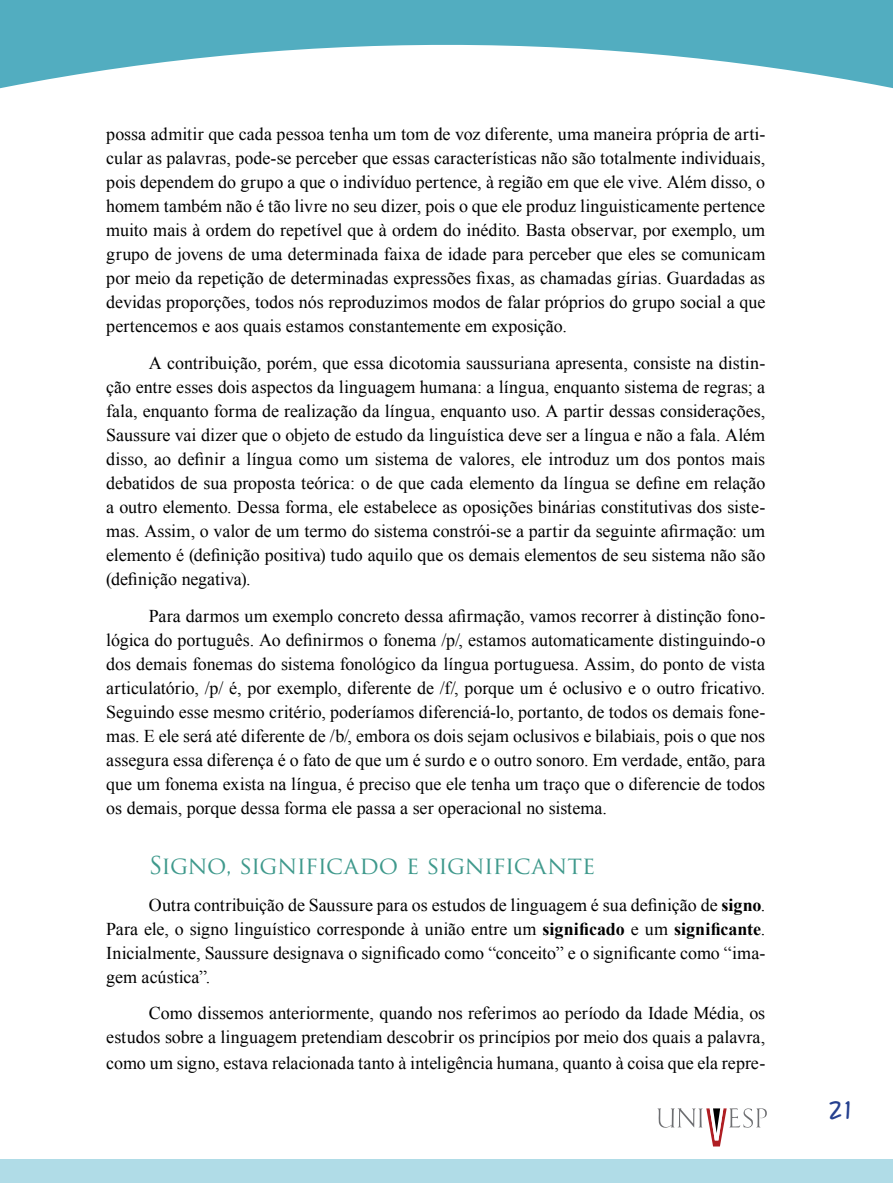
<style>
.page{position:relative;width:893px;height:1183px;background:#fff}
.page>*{position:absolute;margin:0;border:0;box-sizing:border-box;transform-origin:0 0}
.t1{font:700 30px "Bruno JB Std";color:#25408f}
.t2{font:24px "Trajan Pro";letter-spacing:-.025em;color:#3f998c}
.t3{font:18px/24px "Times New Roman";color:#000;text-align:justify}
.s1{font-weight:700}
</style>
<div class="page">
<svg style="left:657px;top:1108px;width:110px;height:38px"></svg>
<svg style="left:0;top:0;width:893px;height:89px;fill:#52adc0"></svg>
<div style="left:0;top:1158px;width:893px;height:24px;background:#b0dce7"></div>
<p class="t3" style="left:106px;top:122px;width:661px">possa admitir que cada pessoa tenha um tom de voz diferente, uma maneira própria de arti&shy;cular as palavras, pode-se perceber que essas características não são totalmente individuais, pois dependem do grupo a que o indivíduo pertence, à região em que ele vive. Além disso, o homem também não é tão livre no seu dizer, pois o que ele produz linguisticamente pertence muito mais à ordem do repetível que à ordem do inédito. Basta observar, por exemplo, um grupo de jovens de uma determinada faixa de idade para perceber que eles se comunicam por meio da repetição de determinadas expressões fixas, as chamadas gírias. Guardadas as devidas proporções, todos nós reproduzimos modos de falar próprios do grupo social a que pertencemos e aos quais estamos constantemente em exposição.</p>
<p class="t3" style="left:106px;top:350px;width:661px;text-indent:43px">A contribuição, porém, que essa dicotomia saussuriana apresenta, consiste na distin&shy;ção entre esses dois aspectos da linguagem humana: a língua, enquanto sistema de regras; a fala, enquanto forma de realização da língua, enquanto uso. A partir dessas considerações, Saussure vai dizer que o objeto de estudo da linguística deve ser a língua e não a fala. Além disso, ao definir a língua como um sistema de valores, ele introduz um dos pontos mais debatidos de sua proposta teórica: o de que cada elemento da língua se define em relação a outro elemento. Dessa forma, ele estabelece as oposições binárias constitutivas dos siste&shy;mas. Assim, o valor de um termo do sistema constrói-se a partir da seguinte afirmação: um elemento é (definição positiva) tudo aquilo que os demais elementos de seu sistema não são (definição negativa).</p>
<p class="t3" style="left:106px;top:603px;width:661px;text-indent:43px">Para darmos um exemplo concreto dessa afirmação, vamos recorrer à distinção fono&shy;lógica do português. Ao definirmos o fonema /p/, estamos automaticamente distinguindo-o dos demais fonemas do sistema fonológico da língua portuguesa. Assim, do ponto de vista articulatório, /p/ é, por exemplo, diferente de /f/, porque um é oclusivo e o outro fricativo.<br>Seguindo esse mesmo critério, poderíamos diferenciá-lo, portanto, de todos os demais fone&shy;mas. E ele será até diferente de /b/, embora os dois sejam oclusivos e bilabiais, pois o que nos assegura essa diferença é o fato de que um é surdo e o outro sonoro. Em verdade, então, para que um fonema exista na língua, é preciso que ele tenha um traço que o diferencie de todos os demais, porque dessa forma ele passa a ser operacional no sistema.</p>
<h2 class="t2" style="left:149px;top:849px;width:448px">SIGNO, SIGNIFICADO E SIGNIFICANTE</h2>
<p class="t3" style="left:106px;top:892px;width:661px;text-indent:43px">Outra contribuição de Saussure para os estudos de linguagem é sua definição de <span class="s1">signo</span>.<br>Para ele, o signo linguístico corresponde à união entre um <span class="s1">significado</span> e um <span class="s1">significante</span>.<br>Inicialmente, Saussure designava o significado como “conceito” e o significante como “ima&shy;gem acústica”.</p>
<p class="t3" style="left:106px;top:1000px;width:661px;line-height:24.8px;text-indent:43px">Como dissemos anteriormente, quando nos referimos ao período da Idade Média, os estudos sobre a linguagem pretendiam descobrir os princípios por meio dos quais a palavra, como um signo, estava relacionada tanto à inteligência humana, quanto à coisa que ela repre-</p>
<h1 class="t1" style="left:829px;top:1089px;width:25px">21</h1>
</div>
